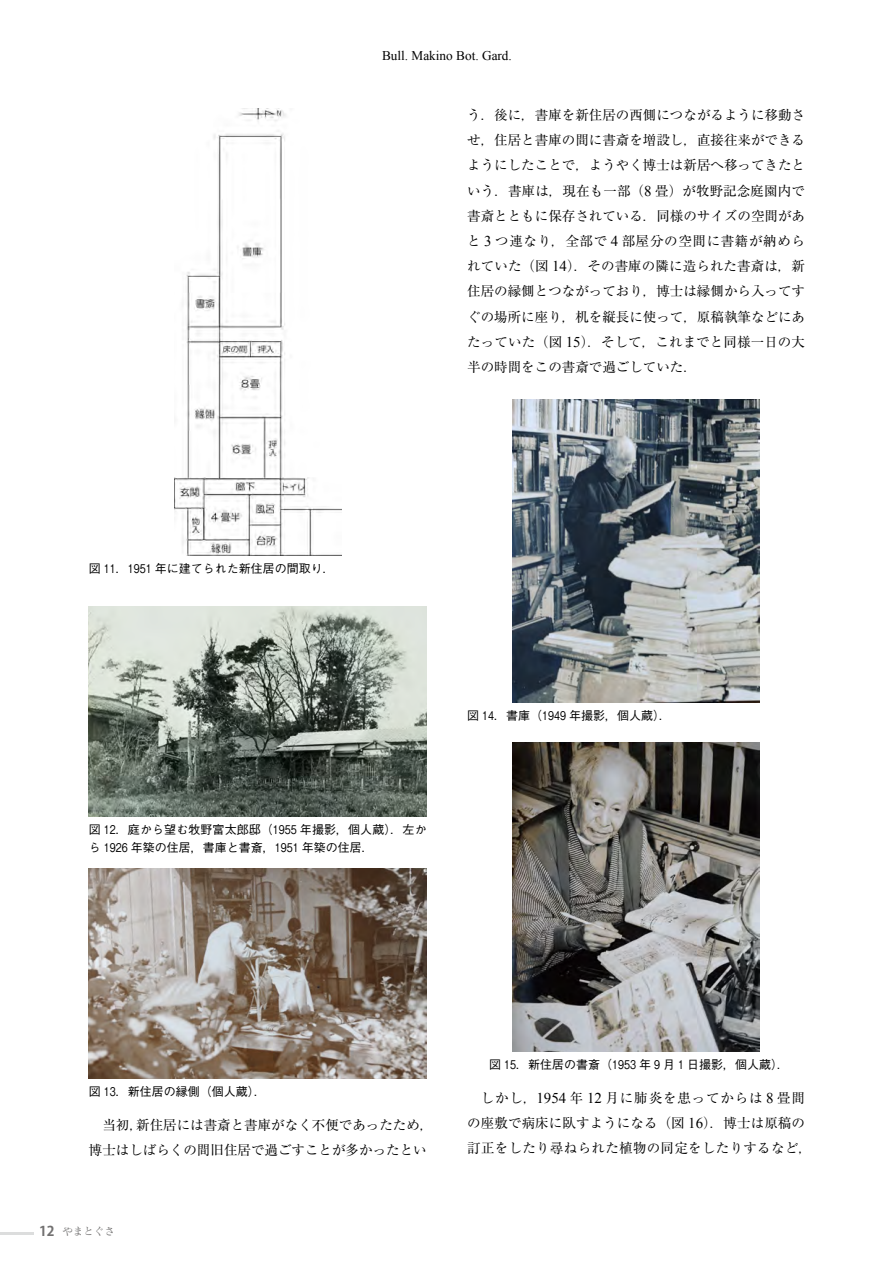
<style>
.page{position:relative;width:894px;height:1263px;background:#fff}
.page>*{position:absolute;margin:0;border:0;box-sizing:border-box;transform-origin:0 0}
.t1{font:13.5px/25.2px "Ryumin Pr 6 N";letter-spacing:.005em;color:#000}
.t2{font:13.2px "Times New Roman";color:#000}
.t3{font:500 12px/18px "Gothic BBB Pro";color:#000}
.t4{font:10.5px "Matisse Pro M";color:#727171}
.s1{font-family:"Times New Roman";font-size:15px}
.s2{font-family:"Koz Go Pro";font-weight:700;font-size:13.5px}
</style>
<div class="page">
<hr style="left:0;top:1232px;width:34px;height:3px;background:#dcdddd">
<img style="left:174px;top:108px;width:167px;height:447px">
<img style="left:89px;top:606px;width:337px;height:210px">
<img style="left:89px;top:869px;width:337px;height:210px">
<img style="left:512px;top:399px;width:247px;height:303px">
<img style="left:512px;top:743px;width:247px;height:309px">
<p class="t2" style="left:382px;top:47px;width:131px">Bull. Makino Bot. Gard.</p>
<p class="t1" style="left:467px;top:102px;width:339px;text-align:justify">う．後に，書庫を新住居の西側につながるように移動させ，住居と書庫の間に書斎を増設し，直接往来ができるようにしたことで，ようやく博士は新居へ移ってきたという．書庫は，現在も一部（<span class="s1">8</span> 畳）が牧野記念庭園内で書斎とともに保存されている．同様のサイズの空間があと <span class="s1">3</span> つ連なり，全部で <span class="s1">4</span> 部屋分の空間に書籍が納められていた（図 <span class="s1">14</span>）．その書庫の隣に造られた書斎は，新住居の縁側とつながっており，博士は縁側から入ってすぐの場所に座り，机を縦長に使って，原稿執筆などにあたっていた（図 <span class="s1">15</span>）．そして，これまでと同様一日の大半の時間をこの書斎で過ごしていた．</p>
<p class="t3" style="left:89px;top:558px;width:247px">図 11．1951 年に建てられた新住居の間取り．</p>
<p class="t3" style="left:89px;top:819px;width:339px">図 12．庭から望む牧野富太郎邸（1955 年撮影，個人蔵）．左から 1926 年築の住居，書庫と書斎，1951 年築の住居．</p>
<p class="t3" style="left:467px;top:705px;width:205px">図 14．書庫（1949 年撮影，個人蔵）．</p>
<p class="t3" style="left:89px;top:1081px;width:178px">図 13．新住居の縁側（個人蔵）．</p>
<p class="t1" style="left:89px;top:1111px;width:346px;text-indent:14px">当初，新住居には書斎と書庫がなく不便であったため，博士はしばらくの間旧住居で過ごすことが多かったとい</p>
<p class="t4" style="left:39px;top:1224px;width:77px"><span class="s2">12</span> やまとぐさ</p>
<p class="t3" style="left:489px;top:1054px;width:301px">図 15．新住居の書斎（1953 年 9 月 1 日撮影，個人蔵）．</p>
<p class="t1" style="left:467px;top:1084px;width:346px;text-align:center">しかし，<span class="s1">1954</span> 年 <span class="s1">12</span> 月に肺炎を患ってからは <span class="s1">8</span> 畳間<br>の座敷で病床に臥すようになる（図 <span class="s1">16</span>）．博士は原稿の訂正をしたり尋ねられた植物の同定をしたりするなど，</p>
</div>
